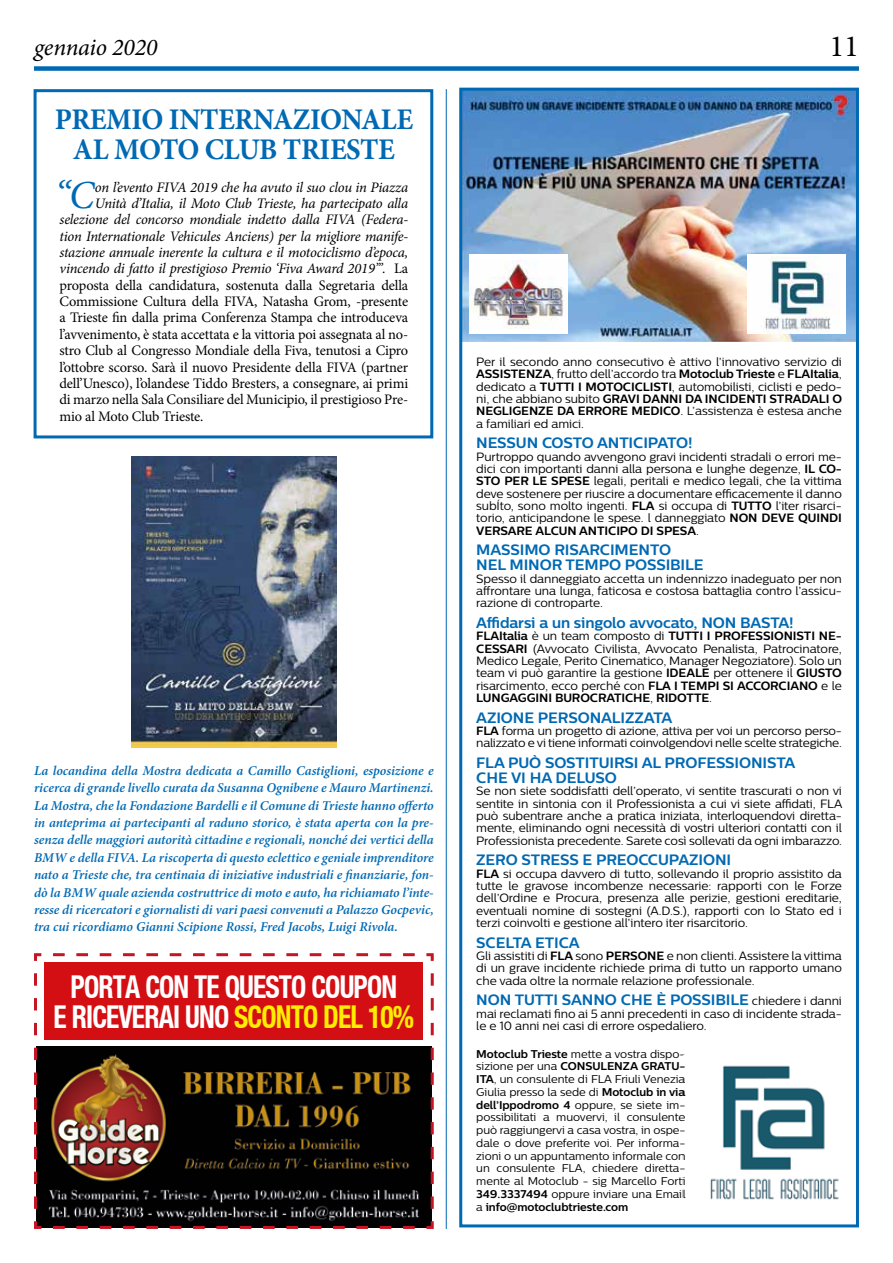
<style>
.page{position:relative;width:893px;height:1263px;background:#fff}
.page>*{position:absolute;margin:0;border:0;box-sizing:border-box;transform-origin:0 0}
.t1{font:italic 39.75px "Minion Pro";color:#0069b3}
.t2{font:31.5px/30px "Helvetica Neue Bold Cond";letter-spacing:-.03em;color:#fff;text-align:center;scale:.87 1}
.t3{font:30.75px "Minion Pro";color:#000}
.t4{font:700 30px/30px "Minion Pro";letter-spacing:-.015em;color:#0069b3;text-align:center;scale:.96 1}
.t5{font:italic 24px "Minion Pro";letter-spacing:-.005em;color:#000}
.t6{font:700 15px/15px "Centrale Sans";letter-spacing:-.01em;color:#0069b3}
.t7{font:14.55px "Minion Pro";letter-spacing:-.01em;color:#000}
.t8{font:italic 14.55px "Minion Pro";letter-spacing:-.015em;color:#000}
.t9{font:italic 600 13.5px/17.4px "Minion Pro";letter-spacing:-.005em;color:#0069b3;text-align:justify}
.t10{font:12px/12.3px "Centrale Sans";letter-spacing:-.01em;color:#000;text-align:justify}
.t11{font:11.25px/12.8px "Centrale Sans";letter-spacing:-.005em;color:#000;text-align:justify}
.s1{font-style:normal}
.s2{color:#ffed00}
.s3{font-weight:700}
.s4{font-weight:400;font-size:12px;color:#000}
</style>
<div class="page">
<div style="left:34px;top:66px;width:825px;height:5px;background:#0069b3"></div>
<svg style="left:34px;top:953px;width:400px;height:276px;background:#3f2f27"></svg>
<img style="left:131px;top:457px;width:206px;height:291px">
<hr style="left:446px;top:89px;width:1px;height:1140px;background:#0069b3">
<div style="left:34px;top:89px;width:399px;height:349px;border:3px solid #0069b3"></div>
<img style="left:463px;top:92px;width:392px;height:249px">
<div style="left:459px;top:88px;width:400px;height:1139px;border:3px solid #0069b3"></div>
<img style="left:710px;top:1057px;width:149px;height:152px">
<div style="left:747px;top:255px;width:99px;height:79px;background:#fff"></div>
<div style="left:469px;top:255px;width:99px;height:79px;background:#fff"></div>
<img style="left:469px;top:260px;width:95px;height:69px">
<img style="left:765px;top:257px;width:66px;height:75px">
<div style="left:45px;top:963px;width:378px;height:77px;background:#d40f14"></div>
<h3 class="t5" style="left:34px;top:31px;width:125px">gennaio 2020</h3>
<h3 class="t3" style="left:830px;top:25px;width:31px">11</h3>
<h3 class="t4" style="left:55px;top:104px;width:375px">PREMIO INTERNAZIONALE<br>AL MOTO CLUB TRIESTE</h3>
<h1 class="t1" style="left:55px;top:168px;width:41px">“C</h1>
<p class="t8" style="left:95px;top:177px;width:315px">on l’evento FIVA 2019 che ha avuto il suo clou in Piazza</p>
<p class="t8" style="left:95px;top:193px;width:315px">Unità d’Italia, il Moto Club Trieste, ha partecipato alla</p>
<p class="t8" style="left:60px;top:210px;width:350px">selezione del concorso mondiale indetto dalla FIVA (Federa-</p>
<p class="t8" style="left:60px;top:226px;width:350px">tion Internationale Vehicules Anciens) per la migliore manife-</p>
<p class="t8" style="left:60px;top:242px;width:350px">stazione annuale inerente la cultura e il motociclismo d’epoca,</p>
<p class="t8" style="left:60px;top:259px;width:350px">vincendo di fatto il prestigioso Premio ‘Fiva Award 2019’”. <span class="s1">La</span></p>
<p class="t7" style="left:60px;top:275px;width:350px">proposta della candidatura, sostenuta dalla Segretaria della</p>
<p class="t7" style="left:60px;top:292px;width:350px">Commissione Cultura della FIVA, Natasha Grom, -presente</p>
<p class="t7" style="left:60px;top:308px;width:350px">a Trieste fin dalla prima Conferenza Stampa che introduceva</p>
<p class="t7" style="left:60px;top:324px;width:350px">l’avvenimento, è stata accettata e la vittoria poi assegnata al no-</p>
<p class="t7" style="left:60px;top:341px;width:350px">stro Club al Congresso Mondiale della Fiva, tenutosi a Cipro</p>
<p class="t7" style="left:60px;top:357px;width:350px">l’ottobre scorso. Sarà il nuovo Presidente della FIVA (partner</p>
<p class="t7" style="left:60px;top:373px;width:350px">dell’Unesco), l’olandese Tiddo Bresters, a consegnare, ai primi</p>
<p class="t7" style="left:60px;top:390px;width:350px">di marzo nella Sala Consiliare del Municipio, il prestigioso Pre-</p>
<p class="t7" style="left:60px;top:406px;width:145px">mio al Moto Club Trieste.</p>
<p class="t9" style="left:34px;top:762px;width:401px">La locandina della Mostra dedicata a Camillo Castiglioni, esposizione e ricerca di grande livello curata da Susanna Ognibene e Mauro Martinenzi.<br>La Mostra, che la Fondazione Bardelli e il Comune di Trieste hanno offerto in anteprima ai partecipanti al raduno storico, è stata aperta con la pre&shy;senza delle maggiori autorità cittadine e regionali, nonché dei vertici della BMW e della FIVA. La riscoperta di questo eclettico e geniale imprenditore nato a Trieste che, tra centinaia di iniziative industriali e finanziarie, fon&shy;dò la BMW quale azienda costruttrice di moto e auto, ha richiamato l’inte&shy;resse di ricercatori e giornalisti di vari paesi convenuti a Palazzo Gocpevic, tra cui ricordiamo Gianni Scipione Rossi, Fred Jacobs, Luigi Rivola.</p>
<h2 class="t2" style="left:54px;top:972px;width:416px">PORTA CON TE QUESTO COUPON<br>E RICEVERAI UNO <span class="s2">SCONTO DEL 10%</span></h2>
<p class="t10" style="left:476px;top:356px;width:367px">Per il secondo anno consecutivo è attivo l’innovativo servizio di <span class="s3">ASSISTENZA</span>, frutto dell’accordo tra <span class="s3">Motoclub Trieste</span> e <span class="s3">FLAItalia</span>, dedicato a <span class="s3">TUTTI I MOTOCICLISTI</span>, automobilisti, ciclisti e pedo&shy;ni, che abbiano subito <span class="s3">GRAVI DANNI DA INCIDENTI STRADALI O NEGLIGENZE DA ERRORE MEDICO</span>. L’assistenza è estesa anche a familiari ed amici.</p>
<p class="t6" style="left:476px;top:435px;width:218px">NESSUN COSTO ANTICIPATO!</p>
<p class="t10" style="left:476px;top:450px;width:367px">Purtroppo quando avvengono gravi incidenti stradali o errori me&shy;dici con importanti danni alla persona e lunghe degenze, <span class="s3">IL CO-STO PER LE SPESE</span> legali, peritali e medico legali, che la vittima deve sostenere per riuscire a documentare efficacemente il danno subÍto, sono molto ingenti. <span class="s3">FLA</span> si occupa di <span class="s3">TUTTO</span> l’iter risarci&shy;torio, anticipandone le spese. l danneggiato <span class="s3">NON DEVE QUINDI VERSARE ALCUN ANTICIPO DI SPESA</span>.</p>
<p class="t6" style="left:476px;top:542px;width:229px">MASSIMO RISARCIMENTO<br>NEL MINOR TEMPO POSSIBILE</p>
<p class="t10" style="left:476px;top:572px;width:367px">Spesso il danneggiato accetta un indennizzo inadeguato per non affrontare una lunga, faticosa e costosa battaglia contro l’assicu&shy;razione di controparte.</p>
<p class="t6" style="left:476px;top:615px;width:319px">Affidarsi a un singolo avvocato, NON BASTA!</p>
<p class="t10" style="left:476px;top:630px;width:367px"><span class="s3">FLAItalia</span> è un team composto di <span class="s3">TUTTI I PROFESSIONISTI NE-CESSARI</span> (Avvocato Civilista, Avvocato Penalista, Patrocinatore, Medico Legale, Perito Cinematico, Manager Negoziatore). Solo un team vi può garantire la gestione <span class="s3">IDEALE</span> per ottenere il <span class="s3">GIUSTO </span>risarcimento, ecco perché con <span class="s3">FLA I TEMPI SI ACCORCIANO</span> e le <span class="s3">LUNGAGGINI BUROCRATICHE</span>, <span class="s3">RIDOTTE</span>.</p>
<p class="t6" style="left:476px;top:710px;width:198px">AZIONE PERSONALIZZATA</p>
<p class="t10" style="left:476px;top:724px;width:367px"><span class="s3">FLA</span> forma un progetto di azione, attiva per voi un percorso perso&shy;nalizzato e vi tiene informati coinvolgendovi nelle scelte strategiche.</p>
<p class="t6" style="left:476px;top:755px;width:321px">FLA PUÒ SOSTITUIRSI AL PROFESSIONISTA<br>CHE VI HA DELUSO</p>
<p class="t10" style="left:476px;top:785px;width:368px">Se non siete soddisfatti dell’operato, vi sentite trascurati o non vi sentite in sintonia con il Professionista a cui vi siete affidati, FLA può subentrare anche a pratica iniziata, interloquendovi diretta&shy;mente, eliminando ogni necessità di vostri ulteriori contatti con il Professionista precedente. Sarete così sollevati da ogni imbarazzo.</p>
<p class="t6" style="left:476px;top:852px;width:256px">ZERO STRESS E PREOCCUPAZIONI</p>
<p class="t10" style="left:476px;top:867px;width:367px"><span class="s3">FLA</span> si occupa davvero di tutto, sollevando il proprio assistito da tutte le gravose incombenze necessarie: rapporti con le Forze dell’Ordine e Procura, presenza alle perizie, gestioni ereditarie, eventuali nomine di sostegni (A.D.S.), rapporti con lo Stato ed i terzi coinvolti e gestione all’intero iter risarcitorio.</p>
<p class="t6" style="left:476px;top:935px;width:105px">SCELTA ETICA</p>
<p class="t10" style="left:476px;top:949px;width:367px">Gli assistiti di <span class="s3">FLA</span> sono <span class="s3">PERSONE</span> e non clienti. Assistere la vittima di un grave incidente richiede prima di tutto un rapporto umano che vada oltre la normale relazione professionale.</p>
<p class="t6" style="left:476px;top:992px;width:367px">NON TUTTI SANNO CHE È POSSIBILE <span class="s4">chiedere i danni</span></p>
<p class="t10" style="left:476px;top:1007px;width:367px">mai reclamati fino ai 5 anni precedenti in caso di incidente strada&shy;le e 10 anni nei casi di errore ospedaliero.</p>
<p class="t11" style="left:476px;top:1047px;width:210px"><span class="s3">Motoclub Trieste</span> mette a vostra dispo&shy;sizione per una <span class="s3">CONSULENZA GRATU-ITA</span>, un consulente di FLA Friuli Venezia Giulia presso la sede di <span class="s3">Motoclub in via dell’Ippodromo 4</span> oppure, se siete im&shy;possibilitati a muovervi, il consulente può raggiungervi a casa vostra, in ospe&shy;dale o dove preferite voi. Per informa&shy;zioni o un appuntamento informale con un consulente FLA, chiedere diretta&shy;mente al Motoclub - sig Marcello Forti <span class="s3">349.3337494</span> oppure inviare una Email a <span class="s3">info@motoclubtrieste.com</span></p>
</div>
